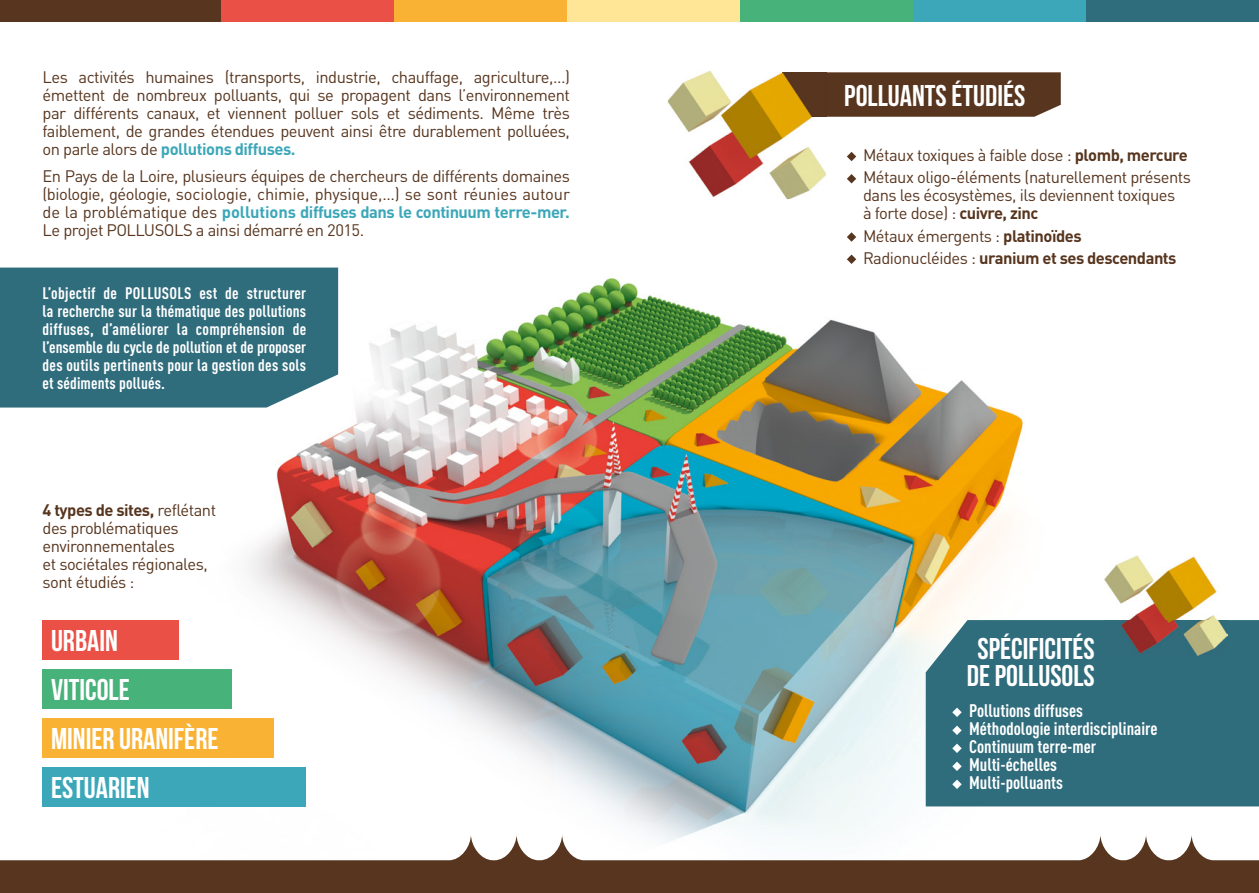
<style>
.page{position:relative;width:1259px;height:893px;background:#fff}
.page>*{position:absolute;margin:0;border:0;box-sizing:border-box;transform-origin:0 0}
.t1{font:700 30px/48.9px "Bebas Neue";color:#fff}
.t2{font:700 condensed 18px/18px "DIN Pro";color:#fff}
.t3{font:16.5px/18px "DIN Pro";letter-spacing:-.03em;color:#57351e}
.t4{font:700 condensed 16.5px/18px "DIN Pro";letter-spacing:.02em;color:#fff;text-align:justify}
.t5{font:700 16.5px/22.2px "DIN Pro";letter-spacing:-.03em;color:#57351e}
.s1{font-weight:700;color:#3ba7b8}
.s2{font-weight:700}
.s3{font-weight:400}
</style>
<div class="page">
<img style="left:0;top:21px;width:1259px;height:813px">
<div style="left:1085px;top:0;width:174px;height:21px;background:#2f6c7c"></div>
<div style="left:912px;top:0;width:173px;height:21px;background:#3ba7b8"></div>
<div style="left:739px;top:0;width:173px;height:21px;background:#47b27a"></div>
<div style="left:567px;top:0;width:173px;height:21px;background:#ffe596"></div>
<div style="left:394px;top:0;width:173px;height:21px;background:#f9b234"></div>
<div style="left:221px;top:0;width:173px;height:21px;background:#ea5045"></div>
<div style="left:0;top:0;width:221px;height:21px;background:#57351e"></div>
<div style="left:925px;top:620px;width:334px;height:186px;background:#2f6c7c"></div>
<div style="left:0;top:268px;width:338px;height:140px;background:#2f6c7c"></div>
<svg style="left:0;top:834px;width:1259px;height:59px;fill:#57351e"></svg>
<div style="left:43px;top:620px;width:136px;height:40px;background:#ea5045"></div>
<div style="left:43px;top:669px;width:189px;height:40px;background:#47b27a"></div>
<div style="left:43px;top:718px;width:231px;height:39px;background:#f9b234"></div>
<div style="left:43px;top:767px;width:263px;height:39px;background:#3ba7b8"></div>
<div style="left:826px;top:72px;width:234px;height:45px;background:#57351e"></div>
<img style="left:668px;top:71px;width:158px;height:128px">
<img style="left:782px;top:72px;width:44px;height:45px">
<svg style="left:847px;top:152px;width:9px;height:9px"></svg>
<svg style="left:847px;top:174px;width:9px;height:9px"></svg>
<svg style="left:847px;top:232px;width:9px;height:10px"></svg>
<svg style="left:847px;top:255px;width:9px;height:9px"></svg>
<img style="left:1104px;top:555px;width:123px;height:100px">
<svg style="left:952px;top:708px;width:9px;height:9px"></svg>
<svg style="left:952px;top:726px;width:9px;height:9px"></svg>
<svg style="left:952px;top:744px;width:9px;height:9px"></svg>
<svg style="left:952px;top:762px;width:9px;height:9px"></svg>
<svg style="left:952px;top:780px;width:9px;height:9px"></svg>
<p class="t3" style="left:43px;top:67px;width:529px;text-align:justify">Les activités humaines (transports, industrie, chauffage, agriculture,…) émettent de nombreux polluants, qui se propagent dans l’environnement par différents canaux, et viennent polluer sols et sédiments. Même très faiblement, de grandes étendues peuvent ainsi être durablement polluées, on parle alors de <span class="s1">pollutions diffuses.</span></p>
<p class="t3" style="left:43px;top:165px;width:529px;text-align:justify">En Pays de la Loire, plusieurs équipes de chercheurs de différents domaines (biologie, géologie, sociologie, chimie, physique,…) se sont réunies autour de la problématique des <span class="s1">pollutions diffuses dans le continuum terre-mer.<br></span>Le projet POLLUSOLS a ainsi démarré en 2015.</p>
<p class="t4" style="left:43px;top:283px;width:265px">L’objectif de POLLUSOLS est de structurer la recherche sur la thématique des pollutions diffuses, d’améliorer la compréhension de l’ensemble du cycle de pollution et de proposer des outils pertinents pour la gestion des sols et sédiments pollués.</p>
<p class="t3" style="left:43px;top:500px;width:175px"><span class="s2">4 types de sites,</span> reflétant des problématiques environnementales<br>et sociétales régionales, sont étudiés :</p>
<h1 class="t1" style="left:51px;top:616px;width:169px">URBAIN<br>VITICOLE<br>MINIER URANIFÈRE<br>ESTUARIEN</h1>
<h1 class="t1" style="left:844px;top:71px;width:183px">POLLUANTS ÉTUDIÉS</h1>
<p class="t3" style="left:863px;top:143px;width:329px;line-height:22.2px">Métaux toxiques à faible dose : <span class="s2">plomb, mercure<br></span>Métaux oligo-éléments (naturellement présents</p>
<p class="t3" style="left:863px;top:185px;width:314px">dans les écosystèmes, ils deviennent toxiques à forte dose) : <span class="s2">cuivre, zinc</span></p>
<p class="t5" style="left:863px;top:223px;width:315px"><span class="s3">Métaux émergents :</span> platinoïdes<br><span class="s3">Radionucléides :</span> uranium et ses descendants</p>
<h1 class="t1" style="left:966px;top:635px;width:130px;line-height:27px;text-align:center">SPÉCIFICITÉS<br>DE POLLUSOLS</h1>
<p class="t2" style="left:969px;top:700px;width:190px">Pollutions diffuses<br>Méthodologie interdisciplinaire<br>Continuum terre-mer<br>Multi-échelles<br>Multi-polluants</p>
</div>
